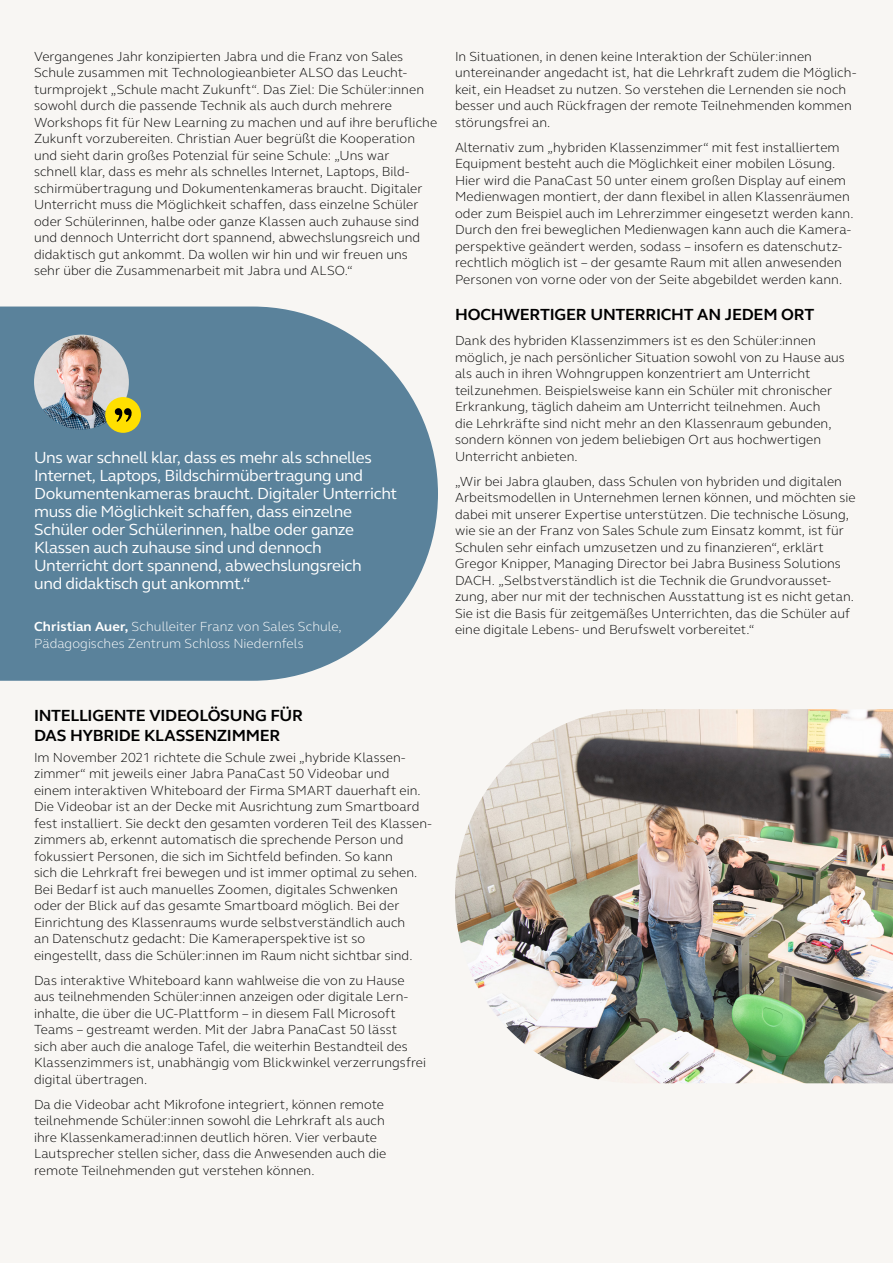
<style>
.page{position:relative;width:893px;height:1263px;background:#f8f6f3}
.page>*{position:absolute;margin:0;border:0;box-sizing:border-box;transform-origin:0 0}
.t1{font:16.5px/18px "GN Elliot";letter-spacing:-.02em;color:#fff}
.t2{font:700 16.5px/19.5px "GN Elliot";letter-spacing:-.015em;color:#000}
.t3{font:300 13.5px/16.5px "GN Elliot";letter-spacing:.005em;color:#000}
.t4{font:300 13.5px/16.5px "GN Elliot";letter-spacing:.005em;color:#fff}
.s1{font-weight:700}
</style>
<div class="page">
<img style="left:455px;top:709px;width:438px;height:374px">
<svg style="left:0;top:306px;width:438px;height:375px;background:#698da3"></svg>
<img style="left:34px;top:335px;width:95px;height:94px;border-radius:47px">
<div style="left:105px;top:397px;width:36px;height:36px;background:#ffdf00;border-radius:50%"></div>
<svg style="left:114px;top:408px;width:18px;height:14px"></svg>
<p class="t3" style="left:34px;top:47px;width:405px">Vergangenes Jahr konzipierten Jabra und die Franz von Sales Schule zusammen mit Technologieanbieter ALSO das Leucht&shy;turmprojekt „Schule macht Zukunft“. Das Ziel: Die Schüler:innen sowohl durch die passende Technik als auch durch mehrere Workshops fit für New Learning zu machen und auf ihre berufliche Zukunft vorzubereiten. Christian Auer begrüßt die Kooperation und sieht darin großes Potenzial für seine Schule: „Uns war<br>schnell klar, dass es mehr als schnelles Internet, Laptops, Bild&shy;schirmübertragung und Dokumentenkameras braucht. Digitaler Unterricht muss die Möglichkeit schaffen, dass einzelne Schüler oder Schülerinnen, halbe oder ganze Klassen auch zuhause sind und dennoch Unterricht dort spannend, abwechslungsreich und didaktisch gut ankommt. Da wollen wir hin und wir freuen uns sehr über die Zusammenarbeit mit Jabra und ALSO.“</p>
<p class="t1" style="left:34px;top:448px;width:364px">Uns war schnell klar, dass es mehr als schnelles Internet, Laptops, Bildschirmübertragung und Dokumentenkameras braucht. Digitaler Unterricht muss die Möglichkeit schaffen, dass einzelne Schüler oder Schülerinnen, halbe oder ganze Klassen auch zuhause sind und dennoch Unterricht dort spannend, abwechslungsreich<br>und didaktisch gut ankommt.“</p>
<p class="t4" style="left:34px;top:618px;width:309px"><span class="s1">Christian Auer,</span> Schulleiter Franz von Sales Schule,<br>Pädagogisches Zentrum Schloss Niedernfels</p>
<p class="t3" style="left:455px;top:47px;width:403px">In Situationen, in denen keine Interaktion der Schüler:innen untereinander angedacht ist, hat die Lehrkraft zudem die Möglich&shy;keit, ein Headset zu nutzen. So verstehen die Lernenden sie noch besser und auch Rückfragen der remote Teilnehmenden kommen störungsfrei an.</p>
<p class="t3" style="left:455px;top:138px;width:400px">Alternativ zum „hybriden Klassenzimmer“ mit fest installiertem Equipment besteht auch die Möglichkeit einer mobilen Lösung.<br>Hier wird die PanaCast 50 unter einem großen Display auf einem Medienwagen montiert, der dann flexibel in allen Klassenräumen oder zum Beispiel auch im Lehrerzimmer eingesetzt werden kann.<br>Durch den frei beweglichen Medienwagen kann auch die Kamera&shy;perspektive geändert werden, sodass – insofern es datenschutz&shy;rechtlich möglich ist – der gesamte Raum mit allen anwesenden Personen von vorne oder von der Seite abgebildet werden kann.</p>
<p class="t2" style="left:455px;top:305px;width:361px">HOCHWERTIGER UNTERRICHT AN JEDEM ORT</p>
<p class="t3" style="left:455px;top:332px;width:391px">Dank des hybriden Klassenzimmers ist es den Schüler:innen möglich, je nach persönlicher Situation sowohl von zu Hause aus als auch in ihren Wohngruppen konzentriert am Unterricht teilzunehmen. Beispielsweise kann ein Schüler mit chronischer Erkrankung, täglich daheim am Unterricht teilnehmen. Auch<br>die Lehrkräfte sind nicht mehr an den Klassenraum gebunden, sondern können von jedem beliebigen Ort aus hochwertigen Unterricht anbieten.</p>
<p class="t3" style="left:455px;top:472px;width:402px">„Wir bei Jabra glauben, dass Schulen von hybriden und digitalen Arbeitsmodellen in Unternehmen lernen können, und möchten sie dabei mit unserer Expertise unterstützen. Die technische Lösung, wie sie an der Franz von Sales Schule zum Einsatz kommt, ist für Schulen sehr einfach umzusetzen und zu finanzieren“, erklärt Gregor Knipper, Managing Director bei Jabra Business Solutions DACH. „Selbstverständlich ist die Technik die Grundvorausset&shy;zung, aber nur mit der technischen Ausstattung ist es nicht getan.<br>Sie ist die Basis für zeitgemäßes Unterrichten, das die Schüler auf eine digitale Lebens- und Berufswelt vorbereitet.“</p>
<p class="t2" style="left:34px;top:706px;width:271px">INTELLIGENTE VIDEOLÖSUNG FÜR<br>DAS HYBRIDE KLASSENZIMMER</p>
<p class="t3" style="left:34px;top:748px;width:399px">Im November 2021 richtete die Schule zwei „hybride Klassen&shy;zimmer“ mit jeweils einer Jabra PanaCast 50 Videobar und<br>einem interaktiven Whiteboard der Firma SMART dauerhaft ein.<br>Die Videobar ist an der Decke mit Ausrichtung zum Smartboard fest installiert. Sie deckt den gesamten vorderen Teil des Klassen&shy;zimmers ab, erkennt automatisch die sprechende Person und fokussiert Personen, die sich im Sichtfeld befinden. So kann<br>sich die Lehrkraft frei bewegen und ist immer optimal zu sehen.<br>Bei Bedarf ist auch manuelles Zoomen, digitales Schwenken<br>oder der Blick auf das gesamte Smartboard möglich. Bei der Einrichtung des Klassenraums wurde selbstverständlich auch<br>an Datenschutz gedacht: Die Kameraperspektive ist so eingestellt, dass die Schüler:innen im Raum nicht sichtbar sind.</p>
<p class="t3" style="left:34px;top:971px;width:394px">Das interaktive Whiteboard kann wahlweise die von zu Hause aus teilnehmenden Schüler:innen anzeigen oder digitale Lern&shy;inhalte, die über die UC-Plattform – in diesem Fall Microsoft Teams – gestreamt werden. Mit der Jabra PanaCast 50 lässt<br>sich aber auch die analoge Tafel, die weiterhin Bestandteil des Klassenzimmers ist, unabhängig vom Blickwinkel verzerrungsfrei digital übertragen.</p>
<p class="t3" style="left:34px;top:1095px;width:354px">Da die Videobar acht Mikrofone integriert, können remote teilnehmende Schüler:innen sowohl die Lehrkraft als auch ihre Klassenkamerad:innen deutlich hören. Vier verbaute Lautsprecher stellen sicher, dass die Anwesenden auch die remote Teilnehmenden gut verstehen können.</p>
</div>
